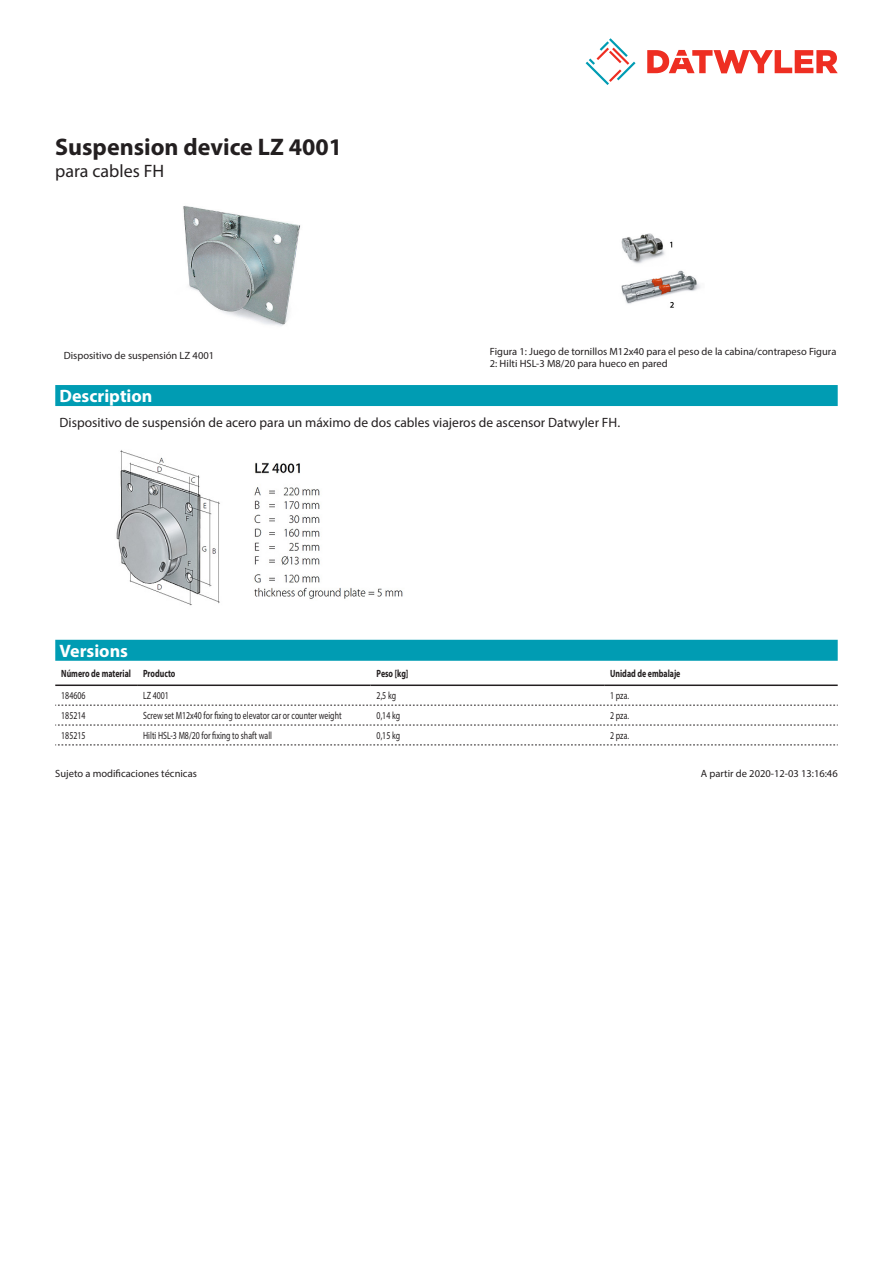
<style>
.page{position:relative;width:893px;height:1263px;background:#fff}
.page>*{position:absolute;margin:0;border:0;box-sizing:border-box;transform-origin:0 0}
.Product_Head{font:700 24px "Myriad Pro";color:#231f20}
.Standard_Head_Proper{font:700 18px "Myriad Pro";color:#fff}
.SubHead{font:18px "Myriad Pro";color:#231f20}
.Standard_text{font:13.5px "Myriad Pro";color:#231f20}
.myriadlight{font:10.5px "Myriad Pro";color:#231f20;scale:.75 1}
.imagetext{font:10.5px/12.6px "Myriad Pro";color:#231f20}
.Footnote{font:10.5px "Myriad Pro";color:#231f20}
.myriadbold{font:700 10.5px "Myriad Pro";color:#231f20;scale:.75 1}
</style>
<div class="page">
<svg style="left:586px;top:38px;width:49px;height:47px"></svg>
<svg style="left:647px;top:50px;width:191px;height:23px"></svg>
<img style="left:183px;top:205px;width:117px;height:121px">
<img style="left:621px;top:233px;width:79px;height:75px">
<div style="left:55px;top:640px;width:783px;height:21px;background:#009cb3"></div>
<hr style="left:55px;top:684px;width:82px;height:2px;background:#231f20">
<hr style="left:137px;top:684px;width:234px;height:2px;background:#231f20">
<hr style="left:371px;top:684px;width:233px;height:2px;background:#231f20">
<hr style="left:604px;top:684px;width:234px;height:2px;background:#231f20">
<svg style="left:55px;top:705px;width:783px;height:1px"></svg>
<svg style="left:55px;top:725px;width:783px;height:1px"></svg>
<svg style="left:55px;top:745px;width:783px;height:1px"></svg>
<div style="left:55px;top:385px;width:783px;height:21px;background:#009cb3"></div>
<img style="left:116px;top:450px;width:287px;height:156px">
<p class="Product_Head" style="left:55px;top:131px;width:288px">Suspension device LZ 4001</p>
<p class="SubHead" style="left:55px;top:160px;width:110px">para cables FH</p>
<p class="imagetext" style="left:64px;top:349px;width:152px">Dispositivo de suspensión LZ 4001</p>
<p class="imagetext" style="left:490px;top:345px;width:348px">Figura 1: Juego de tornillos M12x40 para el peso de la cabina/contrapeso Figura<br>2: Hilti HSL-3 M8/20 para hueco en pared</p>
<p class="Standard_Head_Proper" style="left:60px;top:384px;width:94px">Description</p>
<p class="Standard_text" style="left:60px;top:414px;width:562px">Dispositivo de suspensión de acero para un máximo de dos cables viajeros de ascensor Datwyler FH.</p>
<p class="Standard_Head_Proper" style="left:60px;top:639px;width:70px">Versions</p>
<p class="myriadbold" style="left:61px;top:666px;width:95px">Número de material</p>
<p class="myriadbold" style="left:143px;top:666px;width:45px">Producto</p>
<p class="myriadbold" style="left:377px;top:666px;width:44px">Peso [kg]</p>
<p class="myriadbold" style="left:610px;top:666px;width:95px">Unidad de embalaje</p>
<p class="myriadlight" style="left:61px;top:689px;width:34px">184606</p>
<p class="myriadlight" style="left:143px;top:689px;width:36px">LZ 4001</p>
<p class="myriadlight" style="left:377px;top:689px;width:27px">2,5 kg</p>
<p class="myriadlight" style="left:610px;top:689px;width:27px">1 pza.</p>
<p class="myriadlight" style="left:61px;top:709px;width:34px">185214</p>
<p class="myriadlight" style="left:143px;top:709px;width:266px">Screw set M12x40 for fixing to elevator car or counter weight</p>
<p class="myriadlight" style="left:377px;top:709px;width:33px">0,14 kg</p>
<p class="myriadlight" style="left:610px;top:709px;width:27px">2 pza.</p>
<p class="myriadlight" style="left:61px;top:729px;width:34px">185215</p>
<p class="myriadlight" style="left:143px;top:729px;width:173px">Hilti HSL-3 M8/20 for fixing to shaft wall</p>
<p class="myriadlight" style="left:377px;top:729px;width:33px">0,15 kg</p>
<p class="myriadlight" style="left:610px;top:729px;width:27px">2 pza.</p>
<p class="Footnote" style="left:55px;top:767px;width:143px">Sujeto a modificaciones técnicas</p>
<p class="Footnote" style="left:701px;top:767px;width:138px">A partir de 2020-12-03 13:16:46</p>
</div>
